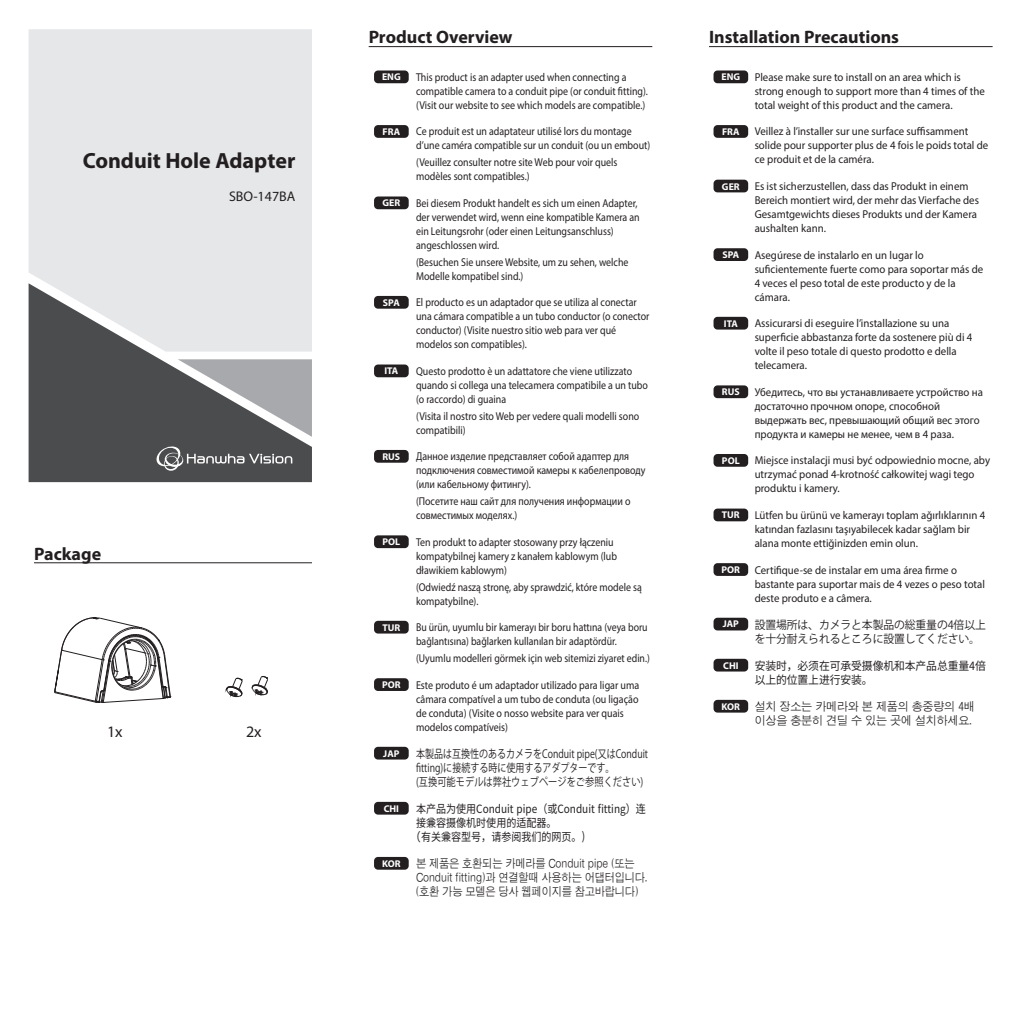
<style>
.page{position:relative;width:1021px;height:1021px;background:#fff}
.page>*{position:absolute;margin:0;border:0;box-sizing:border-box;transform-origin:0 0}
.t1{font:700 22px "Myriad Pro";color:#231f20}
.t2{font:700 18px "Myriad Pro";color:#231f20}
.t3{font:16px "Myriad Pro";color:#231f20}
.t4{font:14px "Myriad Pro";color:#231f20}
.t5{font:11.4px/14px "Myriad Pro";color:#231f20;scale:.87 1}
.t6{font:11.4px/14px "Myriad Pro";color:#231f20;scale:.95 1}
.t7{font:11.4px/14px "Myriad Pro";color:#231f20;scale:.88 1}
.t8{font:11.4px/14px "Myriad Pro";color:#231f20;scale:.86 1}
.t9{font:11.4px/14px "Koz Go Pro";color:#231f20;scale:.79 1}
.t10{font:11.4px/14px "D Xgo Std 20";color:#231f20;scale:.88 1}
.t11{font:11.4px/14px "Noto Sans CJ Ksc";color:#231f20;scale:.88 1}
.t12{font:11.4px/14px "Koz Go Pro";color:#231f20;scale:.95 1}
.t13{font:11.4px/14px "D Xgo Std 20";color:#231f20;scale:.95 1}
.t14{font:11.4px/14px "Noto Sans CJ Ksc";color:#231f20;scale:.95 1}
.t15{font:700 9.8px "Myriad Pro";color:#fff}
</style>
<div class="page">
<div style="left:29px;top:29px;width:283px;height:254px;background:#e6e7e9"></div>
<svg style="left:29px;top:283px;width:283px;height:199px;background:#898a8c"></svg>
<svg style="left:178px;top:359px;width:134px;height:78px;background:#8f9092"></svg>
<hr style="left:34px;top:562px;width:278px;height:1px;background:#231f20">
<div style="left:374px;top:70px;width:35px;height:13px;background:#231f20;border-radius:4px"></div>
<div style="left:374px;top:125px;width:35px;height:13px;background:#231f20;border-radius:4px"></div>
<div style="left:374px;top:196px;width:35px;height:13px;background:#231f20;border-radius:4px"></div>
<div style="left:374px;top:296px;width:35px;height:13px;background:#231f20;border-radius:4px"></div>
<div style="left:374px;top:364px;width:35px;height:13px;background:#231f20;border-radius:4px"></div>
<div style="left:374px;top:450px;width:35px;height:12px;background:#231f20;border-radius:4px"></div>
<div style="left:374px;top:535px;width:35px;height:13px;background:#231f20;border-radius:4px"></div>
<div style="left:374px;top:620px;width:35px;height:13px;background:#231f20;border-radius:4px"></div>
<div style="left:374px;top:678px;width:35px;height:13px;background:#231f20;border-radius:4px"></div>
<div style="left:374px;top:746px;width:35px;height:13px;background:#231f20;border-radius:4px"></div>
<div style="left:374px;top:801px;width:35px;height:13px;background:#231f20;border-radius:4px"></div>
<div style="left:374px;top:857px;width:35px;height:12px;background:#231f20;border-radius:4px"></div>
<div style="left:713px;top:70px;width:35px;height:13px;background:#231f20;border-radius:4px"></div>
<div style="left:713px;top:125px;width:35px;height:13px;background:#231f20;border-radius:4px"></div>
<div style="left:713px;top:180px;width:35px;height:12px;background:#231f20;border-radius:4px"></div>
<div style="left:713px;top:248px;width:35px;height:13px;background:#231f20;border-radius:4px"></div>
<div style="left:713px;top:317px;width:35px;height:12px;background:#231f20;border-radius:4px"></div>
<div style="left:713px;top:385px;width:35px;height:13px;background:#231f20;border-radius:4px"></div>
<div style="left:713px;top:454px;width:35px;height:13px;background:#231f20;border-radius:4px"></div>
<div style="left:713px;top:508px;width:35px;height:13px;background:#231f20;border-radius:4px"></div>
<div style="left:713px;top:563px;width:35px;height:13px;background:#231f20;border-radius:4px"></div>
<div style="left:713px;top:617px;width:35px;height:13px;background:#231f20;border-radius:4px"></div>
<div style="left:713px;top:658px;width:35px;height:13px;background:#231f20;border-radius:4px"></div>
<div style="left:713px;top:699px;width:35px;height:13px;background:#231f20;border-radius:4px"></div>
<svg style="left:54px;top:617px;width:117px;height:86px"></svg>
<svg style="left:226px;top:678px;width:16px;height:19px"></svg>
<svg style="left:252px;top:676px;width:16px;height:20px"></svg>
<hr style="left:369px;top:46px;width:283px;height:1px;background:#231f20">
<hr style="left:709px;top:46px;width:283px;height:1px;background:#231f20">
<svg style="left:155px;top:445px;width:137px;height:26px;background:#666667"></svg>
<h1 class="t1" style="left:83px;top:147px;width:214px">Conduit Hole Adapter</h1>
<p class="t4" style="left:229px;top:188px;width:68px">SBO-147BA</p>
<h2 class="t2" style="left:34px;top:542px;width:69px">Package</h2>
<h3 class="t3" style="left:107px;top:721px;width:17px">1x</h3>
<h3 class="t3" style="left:246px;top:721px;width:17px">2x</h3>
<h2 class="t2" style="left:369px;top:26px;width:145px">Product Overview</h2>
<h2 class="t2" style="left:709px;top:26px;width:191px">Installation Precautions</h2>
<p class="t15" style="left:382px;top:70px;width:20px">ENG</p>
<p class="t5" style="left:416px;top:70px;width:268px">This product is an adapter used when connecting a compatible camera to a conduit pipe (or conduit fitting). (Visit our website to see which models are compatible.)</p>
<p class="t15" style="left:382px;top:125px;width:19px">FRA</p>
<p class="t5" style="left:416px;top:124px;width:271px">Ce produit est un adaptateur utilisé lors du montage d’une caméra compatible sur un conduit (ou un embout)</p>
<p class="t5" style="left:416px;top:155px;width:233px">(Veuillez consulter notre site Web pour voir quels modèles sont compatibles.)</p>
<p class="t15" style="left:382px;top:197px;width:19px">GER</p>
<p class="t5" style="left:416px;top:196px;width:258px">Bei diesem Produkt handelt es sich um einen Adapter, der verwendet wird, wenn eine kompatible Kamera an ein Leitungsrohr (oder einen Leitungsanschluss) angeschlossen wird.</p>
<p class="t5" style="left:416px;top:255px;width:246px">(Besuchen Sie unsere Website, um zu sehen, welche<br>Modelle kompatibel sind.)</p>
<p class="t15" style="left:383px;top:296px;width:18px">SPA</p>
<p class="t5" style="left:416px;top:295px;width:270px">El producto es un adaptador que se utiliza al conectar una cámara compatible a un tubo conductor (o conector conductor) (Visite nuestro sitio web para ver qué modelos son compatibles).</p>
<p class="t15" style="left:384px;top:364px;width:15px">ITA</p>
<p class="t5" style="left:416px;top:364px;width:268px">Questo prodotto è un adattatore che viene utilizzato quando si collega una telecamera compatibile a un tubo (o raccordo) di guaina</p>
<p class="t5" style="left:416px;top:409px;width:258px">(Visita il nostro sito Web per vedere quali modelli sono compatibili)</p>
<p class="t15" style="left:382px;top:450px;width:19px">RUS</p>
<p class="t5" style="left:416px;top:449px;width:265px">Данное изделие представляет собой адаптер для подключения совместимой камеры к кабелепроводу (или кабельному фитингу).</p>
<p class="t5" style="left:416px;top:494px;width:248px">(Посетите наш сайт для получения информации о совместимых моделях.)</p>
<p class="t15" style="left:382px;top:535px;width:19px">POL</p>
<p class="t5" style="left:416px;top:534px;width:232px">Ten produkt to adapter stosowany przy łączeniu kompatybilnej kamery z kanałem kablowym (lub dławikiem kablowym)</p>
<p class="t5" style="left:416px;top:579px;width:261px">(Odwiedź naszą stronę, aby sprawdzić, które modele są kompatybilne).</p>
<p class="t15" style="left:382px;top:621px;width:19px">TUR</p>
<p class="t8" style="left:416px;top:620px;width:271px">Bu ürün, uyumlu bir kamerayı bir boru hattına (veya boru bağlantısına) bağlarken kullanılan bir adaptördür.</p>
<p class="t8" style="left:416px;top:651px;width:273px">(Uyumlu modelleri görmek için web sitemizi ziyaret edin.)</p>
<p class="t15" style="left:382px;top:678px;width:20px">POR</p>
<p class="t7" style="left:416px;top:677px;width:255px">Este produto é um adaptador utilizado para ligar uma câmara compatível a um tubo de conduta (ou ligação de conduta) (Visite o nosso website para ver quais modelos compatíveis)</p>
<p class="t15" style="left:383px;top:746px;width:18px">JAP</p>
<p class="t9" style="left:416px;top:746px;width:295px">本製品は互換性のあるカメラをConduit pipe(又はConduit fitting)に接続する時に使用するアダプターです。<br>(互換可能モデルは弊社ウェブページをご参照ください)</p>
<p class="t15" style="left:383px;top:801px;width:17px">CHI</p>
<p class="t11" style="left:416px;top:801px;width:263px">本产品为使用Conduit pipe（或Conduit fitting）连接兼容摄像机时使用的适配器。<br>(有关兼容型号，请参阅我们的网页。)</p>
<p class="t15" style="left:382px;top:857px;width:20px">KOR</p>
<p class="t10" style="left:416px;top:856px;width:265px">본 제품은 호환되는 카메라를 Conduit pipe (또는<br>Conduit fitting)과 연결할때 사용하는 어댑터입니다. (호환 가능 모델은 당사 웹페이지를 참고바랍니다)</p>
<p class="t15" style="left:721px;top:70px;width:20px">ENG</p>
<p class="t6" style="left:754px;top:70px;width:244px">Please make sure to install on an area which is strong enough to support more than 4 times of the total weight of this product and the camera.</p>
<p class="t15" style="left:722px;top:125px;width:19px">FRA</p>
<p class="t6" style="left:754px;top:124px;width:247px">Veillez à l’installer sur une surface suffisamment solide pour supporter plus de 4 fois le poids total de ce produit et de la caméra.</p>
<p class="t15" style="left:722px;top:180px;width:19px">GER</p>
<p class="t6" style="left:754px;top:179px;width:238px">Es ist sicherzustellen, dass das Produkt in einem Bereich montiert wird, der mehr das Vierfache des Gesamtgewichts dieses Produkts und der Kamera aushalten kann.</p>
<p class="t15" style="left:722px;top:248px;width:18px">SPA</p>
<p class="t6" style="left:754px;top:248px;width:242px">Asegúrese de instalarlo en un lugar lo suficientemente fuerte como para soportar más de 4 veces el peso total de este producto y de la cámara.</p>
<p class="t15" style="left:724px;top:317px;width:15px">ITA</p>
<p class="t6" style="left:754px;top:316px;width:231px">Assicurarsi di eseguire l’installazione su una superficie abbastanza forte da sostenere più di 4 volte il peso totale di questo prodotto e della telecamera.</p>
<p class="t15" style="left:722px;top:385px;width:19px">RUS</p>
<p class="t6" style="left:754px;top:385px;width:242px">Убедитесь, что вы устанавливаете устройство на достаточно прочном опоре, способной выдержать вес, превышающий общий вес этого продукта и камеры не менее, чем в 4 раза.</p>
<p class="t15" style="left:722px;top:454px;width:19px">POL</p>
<p class="t6" style="left:754px;top:453px;width:249px">Miejsce instalacji musi być odpowiednio mocne, aby utrzymać ponad 4-krotność całkowitej wagi tego produktu i kamery.</p>
<p class="t15" style="left:722px;top:508px;width:19px">TUR</p>
<p class="t6" style="left:754px;top:508px;width:244px">Lütfen bu ürünü ve kamerayı toplam ağırlıklarının 4 katından fazlasını taşıyabilecek kadar sağlam bir alana monte ettiğinizden emin olun.</p>
<p class="t15" style="left:721px;top:563px;width:20px">POR</p>
<p class="t6" style="left:754px;top:562px;width:244px">Certifique-se de instalar em uma área firme o bastante para suportar mais de 4 vezes o peso total deste produto e a câmera.</p>
<p class="t15" style="left:722px;top:617px;width:18px">JAP</p>
<p class="t12" style="left:754px;top:617px;width:245px">設置場所は、カメラと本製品の総重量の4倍以上を十分耐えられるところに設置してください。</p>
<p class="t15" style="left:723px;top:658px;width:17px">CHI</p>
<p class="t14" style="left:754px;top:658px;width:245px">安装时，必须在可承受摄像机和本产品总重量4倍以上的位置上进行安装。</p>
<p class="t15" style="left:721px;top:700px;width:20px">KOR</p>
<p class="t13" style="left:754px;top:699px;width:233px">설치 장소는 카메라와 본 제품의 총중량의 4배 이상을 충분히 견딜 수 있는 곳에 설치하세요.</p>
</div>
